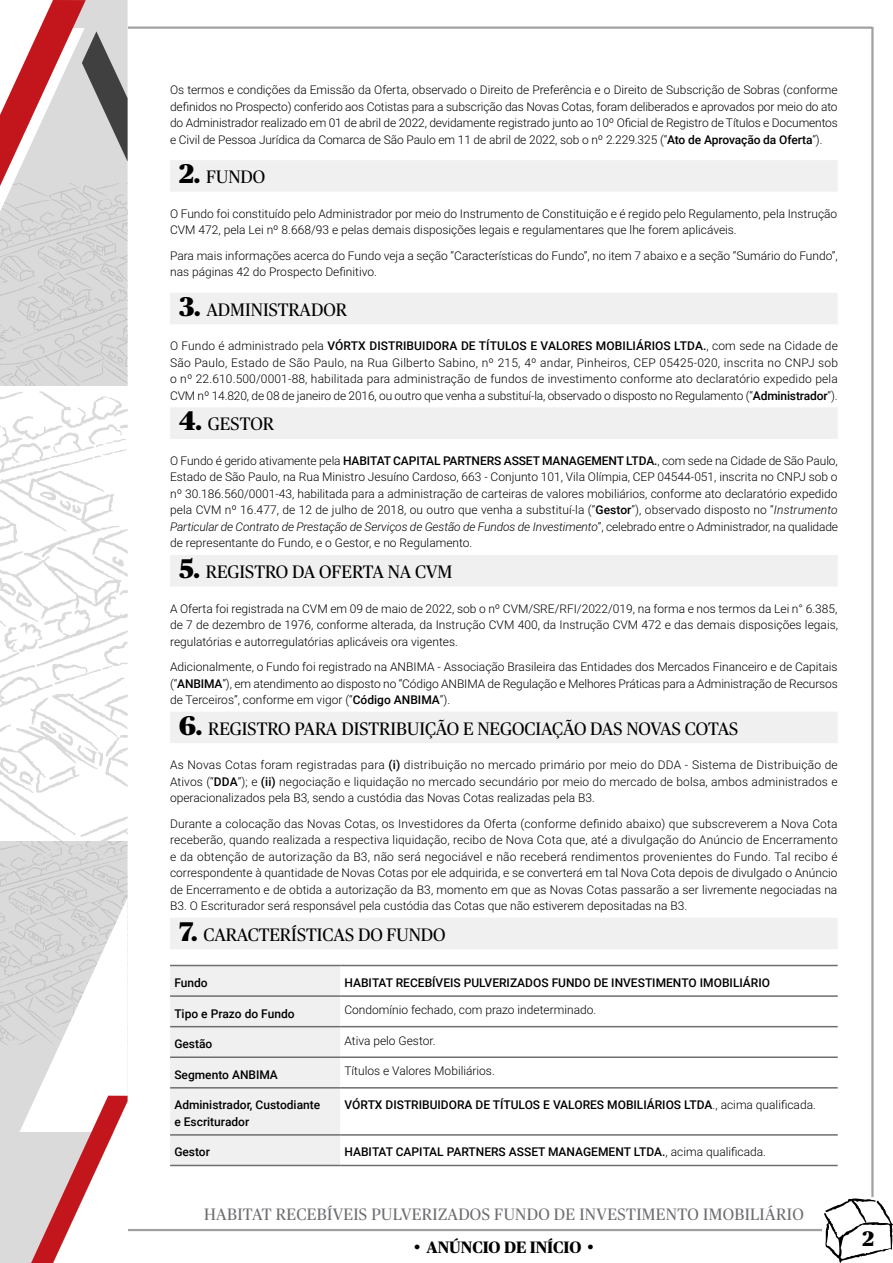
<style>
.page{position:relative;width:893px;height:1263px;background:#fff}
.page>*{position:absolute;margin:0;border:0;box-sizing:border-box;transform-origin:0 0}
.t1{font:900 21px "Publico";color:#000}
.t2{font:18px "Publico";color:#000}
.t3{font:16.5px "Publico";letter-spacing:.02em;color:#6d6e71}
.t4{font:700 16.5px "Publico";color:#000}
.t5{font:300 12px/16.5px "Roboto";color:#000;text-align:justify}
.t6{font:500 12px/16.5px "Roboto";color:#000}
.s1{font-weight:500}
.s2{font-weight:900;font-size:27px}
.s3{font-style:italic}
.s4{font-weight:300}
.s5{font-weight:900;font-size:18px}
</style>
<div class="page">
<hr style="left:871px;top:27px;width:3px;height:1181px;background:#6d6e71">
<hr style="left:0;top:1229px;width:844px;height:2px;background:#6d6e71">
<div style="left:822px;top:1198px;width:71px;height:65px;background:#fff"></div>
<hr style="left:60px;top:27px;width:812px;height:2px;background:#6d6e71">
<svg style="left:824px;top:1198px;width:69px;height:65px"></svg>
<svg style="left:0;top:0;width:128px;height:1263px"></svg>
<div style="left:170px;top:160px;width:668px;height:32px;background:#f0f0f1"></div>
<div style="left:170px;top:293px;width:668px;height:31px;background:#f0f0f1"></div>
<div style="left:170px;top:407px;width:668px;height:32px;background:#f0f0f1"></div>
<div style="left:170px;top:555px;width:668px;height:31px;background:#f0f0f1"></div>
<div style="left:170px;top:712px;width:668px;height:31px;background:#f0f0f1"></div>
<div style="left:170px;top:918px;width:668px;height:31px;background:#f0f0f1"></div>
<div style="left:170px;top:966px;width:170px;height:199px;background:#f0f0f1"></div>
<hr style="left:170px;top:965px;width:170px;height:1px;background:#6d6e71">
<hr style="left:340px;top:965px;width:498px;height:1px;background:#6d6e71">
<hr style="left:170px;top:995px;width:170px;height:2px;background:#6d6e71">
<hr style="left:340px;top:995px;width:498px;height:2px;background:#6d6e71">
<hr style="left:170px;top:1026px;width:170px;height:1px;background:#6d6e71">
<hr style="left:340px;top:1026px;width:498px;height:1px;background:#6d6e71">
<hr style="left:170px;top:1056px;width:170px;height:2px;background:#6d6e71">
<hr style="left:340px;top:1056px;width:498px;height:2px;background:#6d6e71">
<hr style="left:170px;top:1087px;width:170px;height:1px;background:#6d6e71">
<hr style="left:340px;top:1087px;width:498px;height:1px;background:#6d6e71">
<hr style="left:170px;top:1134px;width:170px;height:2px;background:#6d6e71">
<hr style="left:340px;top:1134px;width:498px;height:2px;background:#6d6e71">
<hr style="left:170px;top:1165px;width:170px;height:1px;background:#6d6e71">
<hr style="left:340px;top:1165px;width:498px;height:1px;background:#6d6e71">
<p class="t5" style="left:170px;top:81px;width:669px">Os termos e condições da Emissão da Oferta, observado o Direito de Preferência e o Direito de Subscrição de Sobras (conforme definidos no Prospecto) conferido aos Cotistas para a subscrição das Novas Cotas, foram deliberados e aprovados por meio do ato do Administrador realizado em 01 de abril de 2022, devidamente registrado junto ao 10º Oficial de Registro de Títulos e Documentos e Civil de Pessoa Jurídica da Comarca de São Paulo em 11 de abril de 2022, sob o nº 2.229.325 (“<span class="s1">Ato de Aprovação da Oferta</span>”).</p>
<h2 class="t2" style="left:179px;top:167px;width:88px"><span class="s2">2.</span> FUNDO</h2>
<p class="t5" style="left:170px;top:205px;width:669px">O Fundo foi constituído pelo Administrador por meio do Instrumento de Constituição e é regido pelo Regulamento, pela Instrução<br>CVM 472, pela Lei nº 8.668/93 e pelas demais disposições legais e regulamentares que lhe forem aplicáveis.</p>
<p class="t5" style="left:170px;top:247px;width:669px">Para mais informações acerca do Fundo veja a seção “Características do Fundo”, no item 7 abaixo e a seção “Sumário do Fundo”, nas páginas 42 do Prospecto Definitivo.</p>
<h2 class="t2" style="left:179px;top:299px;width:170px"><span class="s2">3.</span> ADMINISTRADOR</h2>
<p class="t5" style="left:170px;top:337px;width:670px">O Fundo é administrado pela <span class="s1">VÓRTX DISTRIBUIDORA DE TÍTULOS E VALORES MOBILIÁRIOS LTDA.</span>, com sede na Cidade de São Paulo, Estado de São Paulo, na Rua Gilberto Sabino, nº 215, 4º andar, Pinheiros, CEP 05425-020, inscrita no CNPJ sob o nº 22.610.500/0001-88, habilitada para administração de fundos de investimento conforme ato declaratório expedido pela CVM nº 14.820, de 08 de janeiro de 2016, ou outro que venha a substituí-la, observado o disposto no Regulamento (“<span class="s1">Administrador</span>”).</p>
<h2 class="t2" style="left:179px;top:414px;width:97px"><span class="s2">4.</span> GESTOR</h2>
<p class="t5" style="left:170px;top:452px;width:669px">O Fundo é gerido ativamente pela <span class="s1">HABITAT CAPITAL PARTNERS ASSET MANAGEMENT LTDA.</span>, com sede na Cidade de São Paulo, Estado de São Paulo, na Rua Ministro Jesuíno Cardoso, 663 - Conjunto 101, Vila Olímpia, CEP 04544-051, inscrita no CNPJ sob o nº 30.186.560/0001-43, habilitada para a administração de carteiras de valores mobiliários, conforme ato declaratório expedido pela CVM nº 16.477, de 12 de julho de 2018, ou outro que venha a substituí-la (“<span class="s1">Gestor</span>”), observado disposto no “<span class="s3">Instrumento Particular de Contrato de Prestação de Serviços de Gestão de Fundos de Investimento</span>”, celebrado entre o Administrador, na qualidade de representante do Fundo, e o Gestor, e no Regulamento.</p>
<h2 class="t2" style="left:179px;top:562px;width:275px"><span class="s2">5.</span> REGISTRO DA OFERTA NA CVM</h2>
<p class="t5" style="left:170px;top:599px;width:669px">A Oferta foi registrada na CVM em 09 de maio de 2022, sob o nº CVM/SRE/RFI/2022/019, na forma e nos termos da Lei n° 6.385, de 7 de dezembro de 1976, conforme alterada, da Instrução CVM 400, da Instrução CVM 472 e das demais disposições legais, regulatórias e autorregulatórias aplicáveis ora vigentes.</p>
<p class="t5" style="left:170px;top:658px;width:669px">Adicionalmente, o Fundo foi registrado na ANBIMA - Associação Brasileira das Entidades dos Mercados Financeiro e de Capitais (“<span class="s1">ANBIMA</span>”), em atendimento ao disposto no “Código ANBIMA de Regulação e Melhores Práticas para a Administração de Recursos de Terceiros”, conforme em vigor (“<span class="s1">Código ANBIMA</span>”).</p>
<h2 class="t2" style="left:179px;top:718px;width:561px"><span class="s2">6.</span> REGISTRO PARA DISTRIBUIÇÃO E NEGOCIAÇÃO DAS NOVAS COTAS</h2>
<p class="t5" style="left:170px;top:756px;width:669px">As Novas Cotas foram registradas para <span class="s1">(i)</span> distribuição no mercado primário por meio do DDA - Sistema de Distribuição de Ativos (“<span class="s1">DDA</span>”); e <span class="s1">(ii)</span> negociação e liquidação no mercado secundário por meio do mercado de bolsa, ambos administrados e operacionalizados pela B3, sendo a custódia das Novas Cotas realizadas pela B3.</p>
<p class="t5" style="left:170px;top:815px;width:669px">Durante a colocação das Novas Cotas, os Investidores da Oferta (conforme definido abaixo) que subscreverem a Nova Cota receberão, quando realizada a respectiva liquidação, recibo de Nova Cota que, até a divulgação do Anúncio de Encerramento e da obtenção de autorização da B3, não será negociável e não receberá rendimentos provenientes do Fundo. Tal recibo é correspondente à quantidade de Novas Cotas por ele adquirida, e se converterá em tal Nova Cota depois de divulgado o Anúncio de Encerramento e de obtida a autorização da B3, momento em que as Novas Cotas passarão a ser livremente negociadas na B3. O Escriturador será responsável pela custódia das Cotas que não estiverem depositadas na B3.</p>
<h2 class="t2" style="left:179px;top:924px;width:268px"><span class="s2">7.</span> CARACTERÍSTICAS DO FUNDO</h2>
<p class="t6" style="left:174px;top:974px;width:35px">Fundo</p>
<p class="t6" style="left:344px;top:974px;width:427px">HABITAT RECEBÍVEIS PULVERIZADOS FUNDO DE INVESTIMENTO IMOBILIÁRIO</p>
<p class="t6" style="left:174px;top:1005px;width:122px">Tipo e Prazo do Fundo</p>
<p class="t5" style="left:344px;top:1001px;width:253px">Condomínio fechado, com prazo indeterminado.</p>
<p class="t6" style="left:174px;top:1035px;width:40px">Gestão</p>
<p class="t5" style="left:344px;top:1032px;width:93px">Ativa pelo Gestor.</p>
<p class="t6" style="left:174px;top:1066px;width:105px">Segmento ANBIMA</p>
<p class="t5" style="left:344px;top:1062px;width:152px">Títulos e Valores Mobiliários.</p>
<p class="t6" style="left:174px;top:1096px;width:147px">Administrador, Custodiante e Escriturador</p>
<p class="t6" style="left:344px;top:1096px;width:473px">VÓRTX DISTRIBUIDORA DE TÍTULOS E VALORES MOBILIÁRIOS LTDA<span class="s4">., acima qualificada.</span></p>
<p class="t6" style="left:174px;top:1143px;width:37px">Gestor</p>
<p class="t6" style="left:344px;top:1143px;width:423px">HABITAT CAPITAL PARTNERS ASSET MANAGEMENT LTDA.<span class="s4">, acima qualificada.</span></p>
<h3 class="t3" style="left:204px;top:1205px;width:601px">HABITAT RECEBÍVEIS PULVERIZADOS FUNDO DE INVESTIMENTO IMOBILIÁRIO</h3>
<h3 class="t4" style="left:414px;top:1238px;width:180px"><span class="s5">•</span> ANÚNCIO DE INÍCIO <span class="s5">•</span></h3>
<h1 class="t1" style="left:862px;top:1227px;width:13px">2</h1>
</div>
